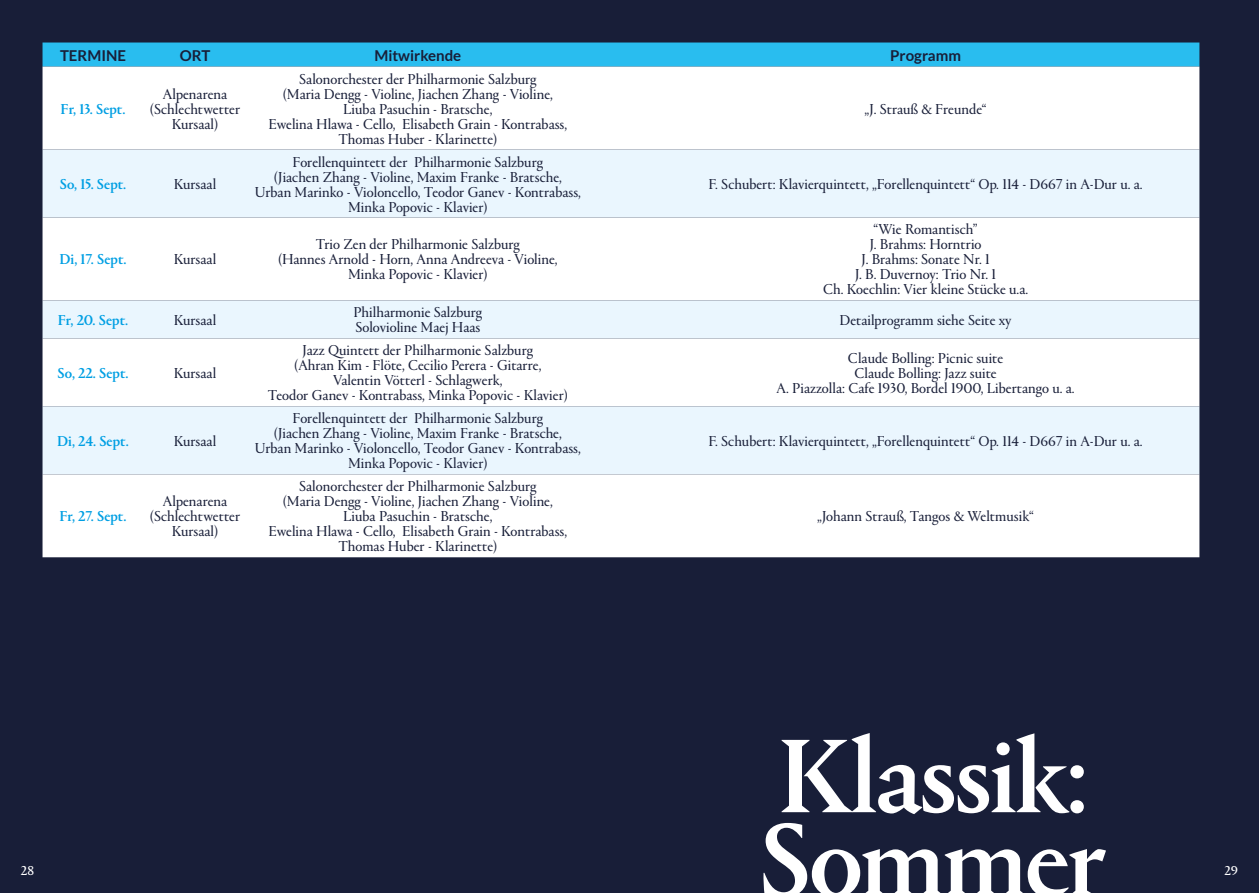
<style>
.page{position:relative;width:1259px;height:893px;background:#181e38}
.page>*{position:absolute;margin:0;border:0;box-sizing:border-box;transform-origin:0 0}
.t1{font:500 109.2px/84.3px "Portrait LF";letter-spacing:-.025em;color:#fff}
.t2{font:15px/15px "Portrait LF";color:#181e38;text-align:center}
.t3{font:500 15px "Portrait LF";color:#009fe3}
.t4{font:700 15px "Lato";color:#181e38}
.t5{font:13.5px "Portrait Text LF Regular 2";color:#fff}
</style>
<div class="page">
<div style="left:43px;top:43px;width:1156px;height:24px;background:#29bdef"></div>
<div style="left:43px;top:67px;width:1156px;height:490px;background:#fff"></div>
<svg style="left:43px;top:150px;width:1156px;height:324px;background:#f3f9fd"></svg>
<p class="t4" style="left:60px;top:47px;width:67px">TERMINE</p>
<p class="t4" style="left:180px;top:47px;width:32px">ORT</p>
<p class="t4" style="left:374px;top:47px;width:88px">Mitwirkende</p>
<p class="t4" style="left:890px;top:47px;width:72px">Programm</p>
<p class="t3" style="left:61px;top:98px;width:66px">Fr, 13. Sept.</p>
<p class="t2" style="left:150px;top:86px;width:92px">Alpenarena (Schlechtwetter<br>Kursaal)</p>
<p class="t3" style="left:60px;top:174px;width:68px">So, 15. Sept.</p>
<p class="t2" style="left:174px;top:176px;width:44px">Kursaal</p>
<p class="t3" style="left:60px;top:249px;width:68px">Di, 17. Sept.</p>
<p class="t2" style="left:174px;top:252px;width:44px">Kursaal</p>
<p class="t2" style="left:268px;top:71px;width:300px">Salonorchester der Philharmonie Salzburg<br>(Maria Dengg - Violine, Jiachen Zhang - Violine, Liuba Pasuchin - Bratsche,<br>Ewelina Hlawa - Cello, Elisabeth Grain - Kontrabass, Thomas Huber - Klarinette)</p>
<p class="t2" style="left:255px;top:154px;width:328px">Forellenquintett der Philharmonie Salzburg<br>(Jiachen Zhang - Violine, Maxim Franke - Bratsche, Urban Marinko - Violoncello, Teodor Ganev - Kontrabass, Minka Popovic - Klavier)</p>
<p class="t2" style="left:278px;top:237px;width:281px">Trio Zen der Philharmonie Salzburg<br>(Hannes Arnold - Horn, Anna Andreeva - Violine,<br>Minka Popovic - Klavier)</p>
<p class="t2" style="left:864px;top:101px;width:123px">„J. Strauß &amp; Freunde“</p>
<p class="t2" style="left:708px;top:176px;width:435px">F. Schubert: Klavierquintett, „Forellenquintett“ Op. 114 - D667 in A-Dur u. a.</p>
<p class="t2" style="left:823px;top:222px;width:207px">“Wie Romantisch”<br>J. Brahms: Horntrio<br>J. Brahms: Sonate Nr. 1<br>J. B. Duvernoy: Trio Nr. 1<br>Ch. Koechlin: Vier kleine Stücke u.a.</p>
<p class="t3" style="left:58px;top:310px;width:72px">Fr, 20. Sept.</p>
<p class="t2" style="left:174px;top:312px;width:44px">Kursaal</p>
<p class="t2" style="left:353px;top:305px;width:130px;text-align:left">Philharmonie Salzburg<br>Solovioline Maej Haas</p>
<p class="t2" style="left:839px;top:312px;width:174px">Detailprogramm siehe Seite xy</p>
<p class="t3" style="left:58px;top:363px;width:72px">So, 22. Sept.</p>
<p class="t2" style="left:174px;top:365px;width:44px">Kursaal</p>
<p class="t2" style="left:268px;top:343px;width:301px">Jazz Quintett der Philharmonie Salzburg<br>(Ahran Kim - Flöte, Cecilio Perera - Gitarre,<br>Valentin Vötterl - Schlagwerk,<br>Teodor Ganev - Kontrabass, Minka Popovic - Klavier)</p>
<p class="t2" style="left:776px;top:350px;width:300px">Claude Bolling: Picnic suite<br>Claude Bolling: Jazz suite<br>A. Piazzolla: Cafe 1930, Bordel 1900, Libertango u. a.</p>
<p class="t3" style="left:57px;top:431px;width:73px">Di, 24. Sept.</p>
<p class="t2" style="left:174px;top:433px;width:44px">Kursaal</p>
<p class="t3" style="left:60px;top:506px;width:68px">Fr, 27. Sept.</p>
<p class="t2" style="left:150px;top:494px;width:92px">Alpenarena (Schlechtwetter<br>Kursaal)</p>
<p class="t2" style="left:255px;top:411px;width:328px">Forellenquintett der Philharmonie Salzburg<br>(Jiachen Zhang - Violine, Maxim Franke - Bratsche, Urban Marinko - Violoncello, Teodor Ganev - Kontrabass, Minka Popovic - Klavier)</p>
<p class="t2" style="left:268px;top:479px;width:300px">Salonorchester der Philharmonie Salzburg<br>(Maria Dengg - Violine, Jiachen Zhang - Violine, Liuba Pasuchin - Bratsche,<br>Ewelina Hlawa - Cello, Elisabeth Grain - Kontrabass, Thomas Huber - Klarinette)</p>
<p class="t2" style="left:708px;top:433px;width:435px">F. Schubert: Klavierquintett, „Forellenquintett“ Op. 114 - D667 in A-Dur u. a.</p>
<p class="t2" style="left:817px;top:509px;width:218px">„Johann Strauß, Tangos &amp; Weltmusik“</p>
<h1 class="t1" style="left:759px;top:730px;width:350px">Klassik:<br>Sommer</h1>
<p class="t5" style="left:21px;top:861px;width:15px">28</p>
<p class="t5" style="left:1224px;top:861px;width:15px">29</p>
</div>
